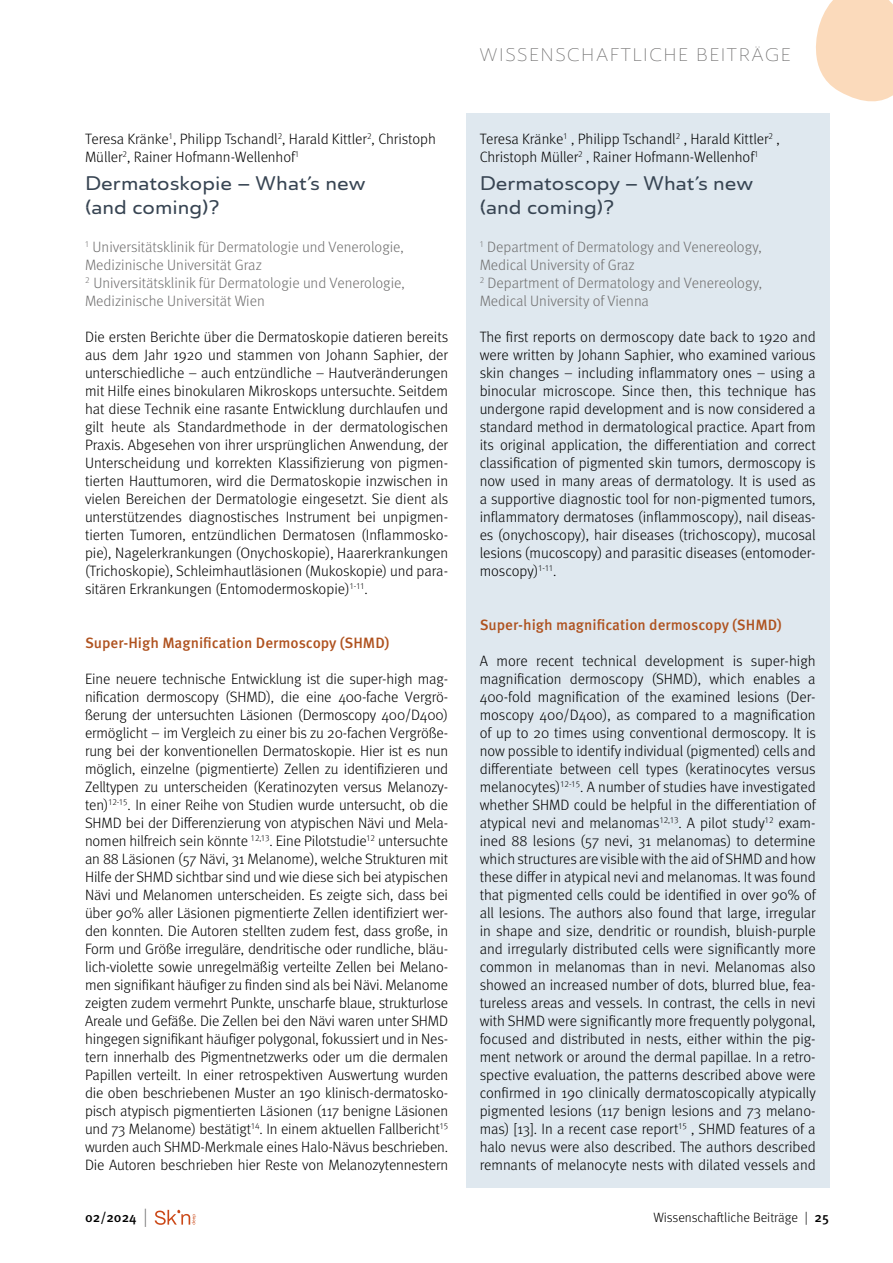
<style>
.page{position:relative;width:893px;height:1263px;background:#fff}
.page>*{position:absolute;margin:0;border:0;box-sizing:border-box;transform-origin:0 0}
.Beitragstitel{font:500 expanded 19.5px/24px "Ainslie Sans";color:#384553}
.Beitragstitel_ENG{font:500 expanded 19.5px/24px "Ainslie Sans";color:#384553}
.t1{font:300 expanded 18px "Ainslie Sans";letter-spacing:.05em;color:#706f6f}
.Text{font:300 15px/18px "Meta Pro";letter-spacing:-.01em;color:#000;text-align:justify}
.Text_ENG{font:300 15px/18px "Meta Pro";color:#000;text-align:justify}
.Trailer{font:300 15px/18px "Meta Pro";color:#706f6f}
.Trailer_ENG{font:300 15px/18px "Meta Pro";color:#706f6f}
.Autor_ENG{font:300 15px/18px "Meta Pro";color:#000}
.Autor{font:300 15px/18px "Meta Pro";color:#000}
.Überschrift{font:500 15px "Meta Pro";color:#af521f}
.t2{font:300 13.5px "Meta Pro";color:#000}
.t3{font:500 13.5px "Meta Pro";color:#000}
.s1{font-weight:300;font-size:18.9px;color:#706f6f}
.s2{font-weight:500}
</style>
<div class="page">
<div style="left:466px;top:114px;width:363px;height:1074px;background:#dfe8ef"></div>
<svg style="left:816px;top:0;width:77px;height:102px;background:#fbdec3"></svg>
<svg style="left:155px;top:1210px;width:41px;height:15px"></svg>
<p class="Autor" style="left:85px;top:129px;width:352px">Teresa Kränke<sup>1</sup>, Philipp Tschandl<sup>2</sup>, Harald Kittler<sup>2</sup>, Christoph<br>Müller<sup>2</sup>, Rainer Hofmann-Wellenhof<sup>1</sup></p>
<p class="Beitragstitel" style="left:85px;top:172px;width:282px">Dermatoskopie – What’s new (and coming)?</p>
<p class="Trailer" style="left:85px;top:237px;width:320px"><sup>1</sup> Universitätsklinik für Dermatologie und Venerologie,<br>Medizinische Universität Graz</p>
<p class="Trailer" style="left:85px;top:273px;width:321px"><sup>2</sup> Universitätsklinik für Dermatologie und Venerologie,<br>Medizinische Universität Wien</p>
<p class="Text" style="left:85px;top:327px;width:365px">Die ersten Berichte über die Dermatoskopie datieren bereits aus dem Jahr 1920 und stammen von Johann Saphier, der unterschiedliche – auch entzündliche – Hautveränderungen mit Hilfe eines binokularen Mikroskops untersuchte. Seitdem hat diese Technik eine rasante Entwicklung durchlaufen und gilt heute als Standardmethode in der dermatologischen Praxis. Abgesehen von ihrer ursprünglichen Anwendung, der Unterscheidung und korrekten Klassifizierung von pigmen&shy;tierten Hauttumoren, wird die Dermatoskopie inzwischen in vielen Bereichen der Dermatologie eingesetzt. Sie dient als unterstützendes diagnostisches Instrument bei unpigmen&shy;tierten Tumoren, entzündlichen Dermatosen (Inflammosko&shy;pie), Nagelerkrankungen (Onychoskopie), Haarerkrankungen (Trichoskopie), Schleimhautläsionen (Mukoskopie) und para&shy;sitären Erkrankungen (Entomodermoskopie)<sup>1-11</sup>.</p>
<p class="Überschrift" style="left:85px;top:631px;width:306px">Super-High Magnification Dermoscopy (SHMD)</p>
<p class="Text" style="left:85px;top:669px;width:365px">Eine neuere technische Entwicklung ist die super-high mag&shy;nification dermoscopy (SHMD), die eine 400-fache Vergrö&shy;ßerung der untersuchten Läsionen (Dermoscopy 400/D400) ermöglicht – im Vergleich zu einer bis zu 20-fachen Vergröße&shy;rung bei der konventionellen Dermatoskopie. Hier ist es nun möglich, einzelne (pigmentierte) Zellen zu identifizieren und Zelltypen zu unterscheiden (Keratinozyten versus Melanozy&shy;ten)<sup>12-15</sup>. In einer Reihe von Studien wurde untersucht, ob die SHMD bei der Differenzierung von atypischen Nävi und Mela&shy;nomen hilfreich sein könnte <sup>12,13</sup>. Eine Pilotstudie<sup>12</sup> untersuchte an 88 Läsionen (57 Nävi, 31 Melanome), welche Strukturen mit Hilfe der SHMD sichtbar sind und wie diese sich bei atypischen Nävi und Melanomen unterscheiden. Es zeigte sich, dass bei über 90% aller Läsionen pigmentierte Zellen identifiziert wer&shy;den konnten. Die Autoren stellten zudem fest, dass große, in Form und Größe irreguläre, dendritische oder rundliche, bläu&shy;lich-violette sowie unregelmäßig verteilte Zellen bei Melano&shy;men signifikant häufiger zu finden sind als bei Nävi. Melanome zeigten zudem vermehrt Punkte, unscharfe blaue, strukturlose Areale und Gefäße. Die Zellen bei den Nävi waren unter SHMD hingegen signifikant häufiger polygonal, fokussiert und in Nes&shy;tern innerhalb des Pigmentnetzwerks oder um die dermalen Papillen verteilt. In einer retrospektiven Auswertung wurden die oben beschriebenen Muster an 190 klinisch-dermatosko&shy;pisch atypisch pigmentierten Läsionen (117 benigne Läsionen und 73 Melanome) bestätigt<sup>14</sup>. In einem aktuellen Fallbericht<sup>15 </sup>wurden auch SHMD-Merkmale eines Halo-Nävus beschrieben.<br>Die Autoren beschrieben hier Reste von Melanozytennestern</p>
<p class="t3" style="left:85px;top:1206px;width:64px">02/2024 <span class="s1">|</span></p>
<p class="t1" style="left:479px;top:44px;width:40px">WISSENSCH</p>
<p class="t1" style="left:596px;top:44px;width:67px">AFTLICHE</p>
<p class="t1" style="left:696px;top:44px;width:69px">BEITRÄGE</p>
<p class="Autor_ENG" style="left:480px;top:129px;width:302px">Teresa Kränke<sup>1</sup> , Philipp Tschandl<sup>2</sup> , Harald Kittler<sup>2</sup> ,<br>Christoph Müller<sup>2</sup> , Rainer Hofmann-Wellenhof<sup>1</sup></p>
<p class="Beitragstitel_ENG" style="left:480px;top:172px;width:275px">Dermatoscopy – What’s new (and coming)?</p>
<p class="Trailer_ENG" style="left:480px;top:237px;width:283px"><sup>1</sup> Department of Dermatology and Venereology,<br>Medical University of Graz</p>
<p class="Trailer_ENG" style="left:480px;top:273px;width:284px"><sup>2</sup> Department of Dermatology and Venereology,<br>Medical University of Vienna</p>
<p class="Text_ENG" style="left:480px;top:327px;width:338px">The first reports on dermoscopy date back to 1920 and were written by Johann Saphier, who examined various skin changes – including inflammatory ones – using a binocular microscope. Since then, this technique has undergone rapid development and is now considered a standard method in dermatological practice. Apart from its original application, the differentiation and correct classification of pigmented skin tumors, dermoscopy is now used in many areas of dermatology. It is used as a supportive diagnostic tool for non-pigmented tumors, inflammatory dermatoses (inflammoscopy), nail diseas&shy;es (onychoscopy), hair diseases (trichoscopy), mucosal lesions (mucoscopy) and parasitic diseases (entomoder&shy;moscopy)<sup>1-11</sup>.</p>
<p class="Überschrift" style="left:480px;top:613px;width:304px">Super-high magnification dermoscopy (SHMD)</p>
<p class="Text_ENG" style="left:480px;top:651px;width:338px">A more recent technical development is super-high magnification dermoscopy (SHMD), which enables a 400-fold magnification of the examined lesions (Der&shy;moscopy 400/D400), as compared to a magnification of up to 20 times using conventional dermoscopy. It is now possible to identify individual (pigmented) cells and differentiate between cell types (keratinocytes versus melanocytes)<sup>12-15</sup>. A number of studies have investigated whether SHMD could be helpful in the differentiation of atypical nevi and melanomas<sup>12,13</sup>. A pilot study<sup>12</sup> exam&shy;ined 88 lesions (57 nevi, 31 melanomas) to determine which structures are visible with the aid of SHMD and how these differ in atypical nevi and melanomas. It was found that pigmented cells could be identified in over 90% of all lesions. The authors also found that large, irregular in shape and size, dendritic or roundish, bluish-purple and irregularly distributed cells were significantly more common in melanomas than in nevi. Melanomas also showed an increased number of dots, blurred blue, fea&shy;tureless areas and vessels. In contrast, the cells in nevi with SHMD were significantly more frequently polygonal, focused and distributed in nests, either within the pig&shy;ment network or around the dermal papillae. In a retro&shy;spective evaluation, the patterns described above were confirmed in 190 clinically dermatoscopically atypically pigmented lesions (117 benign lesions and 73 melano&shy;mas) [13]. In a recent case report<sup>15</sup> , SHMD features of a halo nevus were also described. The authors described remnants of melanocyte nests with dilated vessels and</p>
<p class="t2" style="left:653px;top:1208px;width:177px">Wissenschaftliche Beiträge | <span class="s2">25</span></p>
</div>
